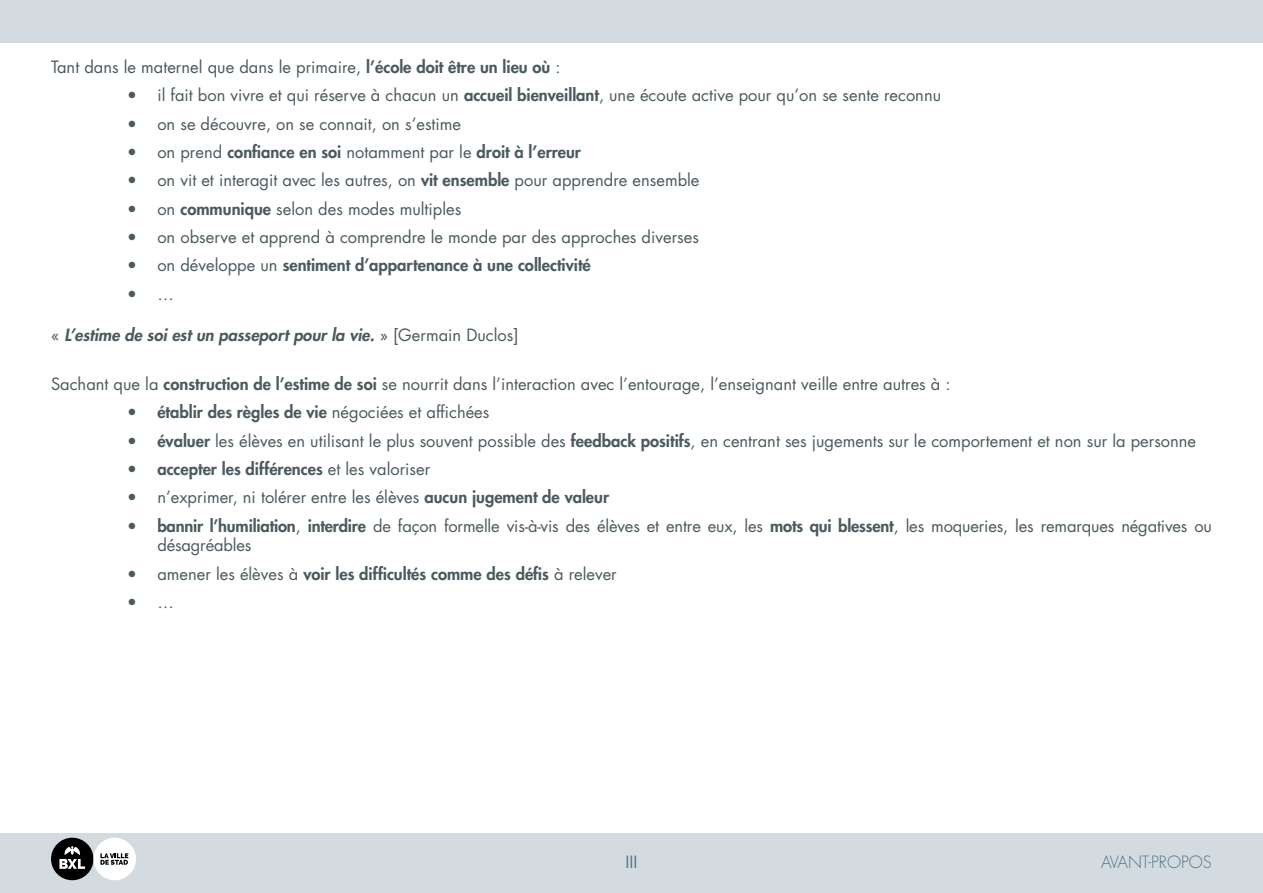
<style>
.page{position:relative;width:1263px;height:893px;background:#fff}
.page>*{position:absolute;margin:0;border:0;box-sizing:border-box;transform-origin:0 0}
.t1{font:16.5px/28.3px "Futura Std";color:#4a5a5e}
.t2{font:italic 800 16.5px "Futura Std";color:#4a5a5e}
.t3{font:300 16.5px "Futura Std";color:#51768a}
.t4{font:16.5px "Futura Std";color:#51768a}
.s1{font-weight:800}
.s2{font-weight:400;font-style:normal}
</style>
<div class="page">
<div style="left:0;top:833px;width:1263px;height:60px;background:#d4dbe0"></div>
<div style="left:0;top:0;width:1263px;height:43px;background:#d4dbe0"></div>
<div style="left:51px;top:838px;width:43px;height:42px;background:#000;border-radius:50%"></div>
<svg style="left:59px;top:846px;width:26px;height:23px"></svg>
<div style="left:94px;top:838px;width:42px;height:42px;background:#fff;border-radius:50%"></div>
<svg style="left:100px;top:853px;width:28px;height:12px"></svg>
<p class="t1" style="left:157px;top:53px;width:785px;text-indent:-106px">Tant dans le maternel que dans le primaire, <span class="s1">l’école doit être un lieu où</span> :<br>il fait bon vivre et qui réserve à chacun un <span class="s1">accueil bienveillant</span>, une écoute active pour qu’on se sente reconnu on se découvre, on se connait, on s’estime<br>on prend <span class="s1">confiance en soi</span> notamment par le <span class="s1">droit à l’erreur<br></span>on vit et interagit avec les autres, on <span class="s1">vit ensemble</span> pour apprendre ensemble<br>on <span class="s1">communique</span> selon des modes multiples<br>on observe et apprend à comprendre le monde par des approches diverses<br>on développe un <span class="s1">sentiment d’appartenance à une collectivité<br></span>…</p>
<p class="t2" style="left:51px;top:324px;width:469px"><span class="s2">«</span> L’estime de soi est un passeport pour la vie. <span class="s2">» [Germain Duclos]</span></p>
<p class="t1" style="left:157px;top:370px;width:1056px;text-indent:-106px">Sachant que la <span class="s1">construction de l’estime de soi</span> se nourrit dans l’interaction avec l’entourage, l’enseignant veille entre autres à :<br><span class="s1">établir des règles de vie</span> négociées et affichées<br><span class="s1">évaluer</span> les élèves en utilisant le plus souvent possible des <span class="s1">feedback positifs</span>, en centrant ses jugements sur le comportement et non sur la personne <span class="s1">accepter les différences</span> et les valoriser<br>n’exprimer, ni tolérer entre les élèves <span class="s1">aucun jugement de valeur<br>bannir l’humiliation</span>, <span class="s1">interdire</span> de façon formelle vis-à-vis des élèves et entre eux, les <span class="s1">mots qui blessent</span>, les moqueries, les remarques négatives ou</p>
<p class="t1" style="left:157px;top:531px;width:461px">désagréables<br>amener les élèves à <span class="s1">voir les difficultés comme des défis</span> à relever …</p>
<p class="t4" style="left:626px;top:852px;width:13px">III</p>
<p class="t3" style="left:1101px;top:852px;width:112px">AVANT-PROPOS</p>
</div>
